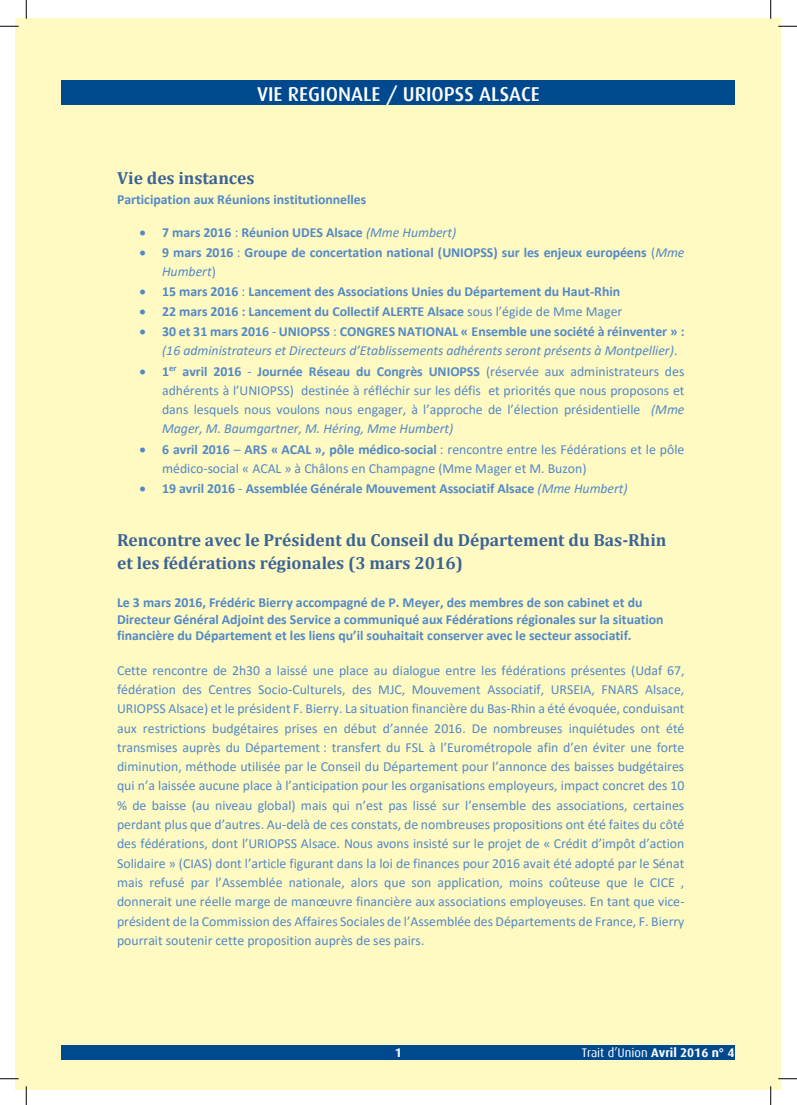
<style>
.page{position:relative;width:797px;height:1105px;background:#fff}
.page>*{position:absolute;margin:0;border:0;box-sizing:border-box;transform-origin:0 0}
.t1{font:500 20px "Dax";color:#fff}
.t2{font:700 17.5px/23.8px "Cambria";color:#3a6498}
.t3{font:13.75px/19.4px "Calibri";color:#5289c7;text-align:justify}
.t4{font:700 13.75px/16.8px "Calibri";color:#5289c7}
.t5{font:italic 13.75px/19.2px "Calibri";color:#5289c7}
.t6{font:12.5px "Dax";color:#fff}
.t7{font:700 12.5px "Dax";color:#fff}
.s1{font-weight:400}
.s2{font-weight:400;font-style:italic}
.s3{font-weight:700;font-style:normal}
.s4{font-style:normal}
.s5{font-weight:700}
.s6{font-style:italic}
</style>
<div class="page">
<div style="left:16px;top:18px;width:765px;height:1071px;background:#fffac1"></div>
<div style="left:62px;top:80px;width:673px;height:25px;background:#01498e"></div>
<div style="left:62px;top:1045px;width:673px;height:14px;background:#01498e"></div>
<svg style="left:0;top:25px;width:19px;height:2px"></svg>
<svg style="left:778px;top:25px;width:19px;height:2px"></svg>
<svg style="left:0;top:1078px;width:19px;height:1px"></svg>
<svg style="left:778px;top:1078px;width:19px;height:1px"></svg>
<svg style="left:25px;top:0;width:2px;height:19px"></svg>
<svg style="left:25px;top:1086px;width:2px;height:19px"></svg>
<svg style="left:770px;top:0;width:1px;height:19px"></svg>
<svg style="left:770px;top:1086px;width:1px;height:19px"></svg>
<h1 class="t1" style="left:257px;top:82px;width:284px">VIE REGIONALE / URIOPSS ALSACE</h1>
<p class="t2" style="left:117px;top:166px;width:139px">Vie des instances</p>
<p class="t4" style="left:117px;top:191px;width:251px">Participation aux Réunions institutionnelles</p>
<p class="t4" style="left:140px;top:223px;width:318px">• 7 mars 2016 <span class="s1">:</span> Réunion UDES Alsace <span class="s2">(Mme Humbert)</span></p>
<p class="t4" style="left:162px;top:242px;width:524px;line-height:19.4px;text-indent:-22px">• 9 mars 2016 <span class="s1">:</span> Groupe de concertation national (UNIOPSS) sur les enjeux européens <span class="s1">(</span><span class="s2">Mme<br>Humbert</span><span class="s1">)</span></p>
<p class="t4" style="left:140px;top:283px;width:482px">• 15 mars 2016 <span class="s1">:</span> Lancement des Associations Unies du Département du Haut-Rhin</p>
<p class="t4" style="left:140px;top:303px;width:484px">• 22 mars 2016 : Lancement du Collectif ALERTE Alsace <span class="s1">sous l’égide de Mme Mager</span></p>
<p class="t5" style="left:162px;top:321px;width:524px;text-indent:-23px">• <span class="s3">30 et 31 mars 2016</span> <span class="s4">-</span> <span class="s3">UNIOPSS</span> <span class="s4">:</span> <span class="s3">CONGRES NATIONAL « Ensemble une société à réinventer » : </span>(16 administrateurs et Directeurs d’Etablissements adhérents seront présents à Montpellier)<span class="s4">.</span></p>
<p class="t3" style="left:162px;top:361px;width:524px;text-indent:-22px">• <span class="s5">1</span><sup>er</sup> <span class="s5">avril 2016</span> - <span class="s5">Journée Réseau du Congrès UNIOPSS</span> (réservée aux administrateurs des adhérents à l’UNIOPSS) destinée à réfléchir sur les défis et priorités que nous proposons et dans lesquels nous voulons nous engager, à l’approche de l’élection présidentielle <span class="s6">(Mme Mager, M. Baumgartner, M. Héring, Mme Humbert)</span></p>
<p class="t3" style="left:162px;top:439px;width:524px;text-indent:-23px">• <span class="s5">6 avril 2016</span> – <span class="s5">ARS « ACAL », pôle médico-social</span> : rencontre entre les Fédérations et le pôle médico-social « ACAL » à Châlons en Champagne (Mme Mager et M. Buzon)</p>
<p class="t4" style="left:140px;top:479px;width:489px">• 19 avril 2016 <span class="s1">-</span> Assemblée Générale Mouvement Associatif Alsace <span class="s2">(Mme Humbert)</span></p>
<p class="t2" style="left:117px;top:527px;width:551px">Rencontre avec le Président du Conseil du Département du Bas-Rhin et les fédérations régionales (3 mars 2016)</p>
<p class="t4" style="left:117px;top:593px;width:548px">Le 3 mars 2016, Frédéric Bierry accompagné de P. Meyer, des membres de son cabinet et du<br>Directeur Général Adjoint des Service a communiqué aux Fédérations régionales sur la situation financière du Département et les liens qu’il souhaitait conserver avec le secteur associatif.</p>
<p class="t3" style="left:117px;top:660px;width:569px">Cette rencontre de 2h30 a laissé une place au dialogue entre les fédérations présentes (Udaf 67, fédération des Centres Socio-Culturels, des MJC, Mouvement Associatif, URSEIA, FNARS Alsace, URIOPSS Alsace) et le président F. Bierry. La situation financière du Bas-Rhin a été évoquée, conduisant aux restrictions budgétaires prises en début d’année 2016. De nombreuses inquiétudes ont été transmises auprès du Département : transfert du FSL à l’Eurométropole afin d’en éviter une forte diminution, méthode utilisée par le Conseil du Département pour l’annonce des baisses budgétaires qui n’a laissée aucune place à l’anticipation pour les organisations employeurs, impact concret des 10 % de baisse (au niveau global) mais qui n’est pas lissé sur l’ensemble des associations, certaines perdant plus que d’autres. Au-delà de ces constats, de nombreuses propositions ont été faites du côté des fédérations, dont l’URIOPSS Alsace. Nous avons insisté sur le projet de « Crédit d’impôt d’action Solidaire » (CIAS) dont l’article figurant dans la loi de finances pour 2016 avait été adopté par le Sénat mais refusé par l’Assemblée nationale, alors que son application, moins coûteuse que le CICE , donnerait une réelle marge de manœuvre financière aux associations employeuses. En tant que vice&shy;président de la Commission des Affaires Sociales de l’Assemblée des Départements de France, F. Bierry pourrait soutenir cette proposition auprès de ses pairs.</p>
<p class="t7" style="left:395px;top:1046px;width:9px">1</p>
<p class="t6" style="left:581px;top:1046px;width:154px">Trait d’Union <span class="s5">Avril 2016 n° 4</span></p>
</div>
